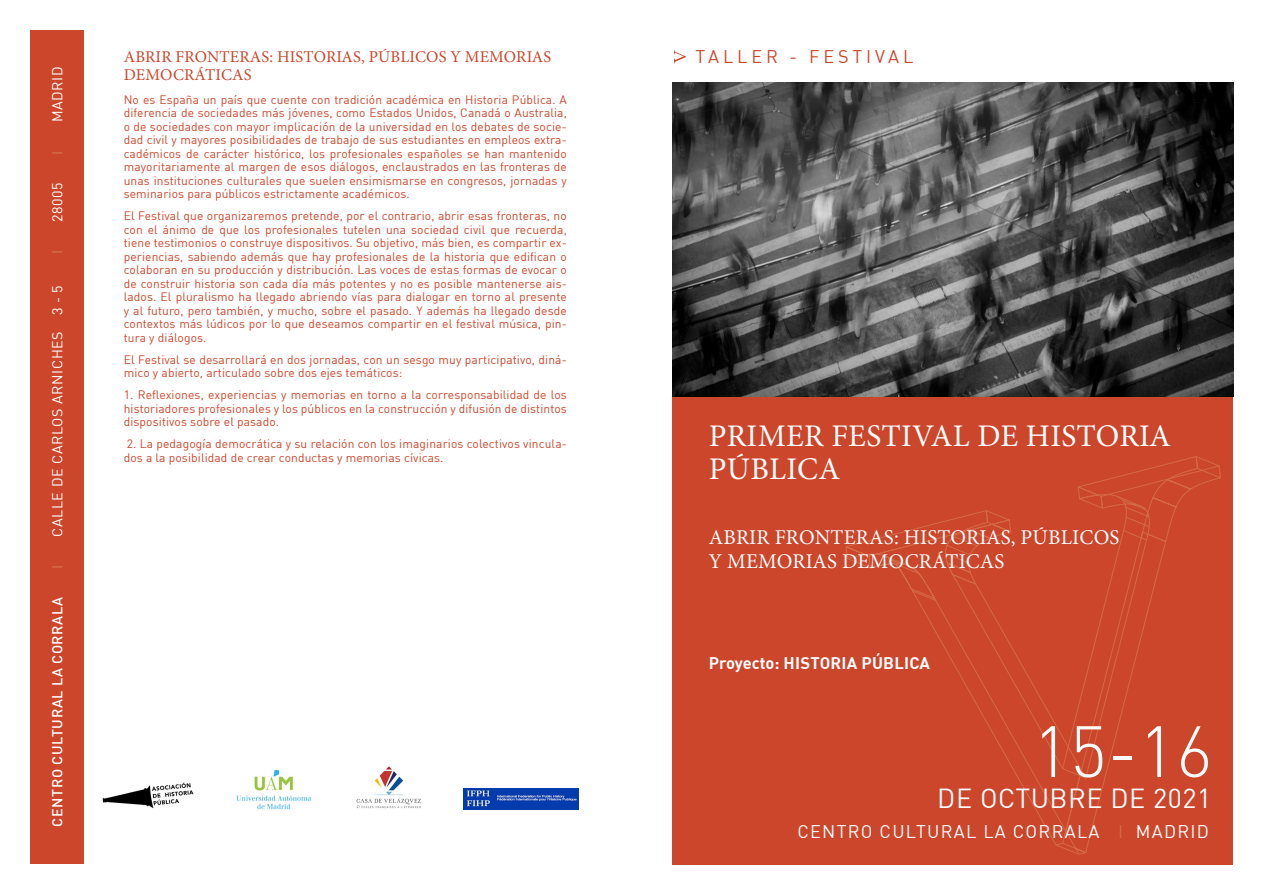
<style>
.page{position:relative;width:1263px;height:893px;background:#fff}
.page>*{position:absolute;margin:0;border:0;box-sizing:border-box;transform-origin:0 0}
.Fecha{font:300 71.4px "DIN";color:#fff}
.t1{font:31.5px/33px "Minion Pro";letter-spacing:.01em;color:#fff}
.Fecha-2{font:27px "DIN";letter-spacing:.02em;color:#fff}
.t2{font:21px "Minion Pro";letter-spacing:.01em;color:#fff}
.Fecha-3{font:18px "DIN";letter-spacing:.07em;color:#fff}
.Encabezamiento{font:18px "DIN";letter-spacing:.215em;color:#cb462b}
.t3{font:16.5px/18px "Minion Pro";letter-spacing:.01em;color:#cb462b}
.t4{font:700 16.5px "DIN";letter-spacing:.015em;color:#fff}
.Fecha-4{font:14.25px "DIN";letter-spacing:.045em;color:#fff}
.Fecha-5{font:500 14.25px "DIN";letter-spacing:.045em;color:#fff}
.Fecha-6{font:500 14.25px "DIN";color:#d46a47}
.Apertura{font:12px/13.5px "DIN";letter-spacing:.01em;color:#cb462b;text-align:justify}
.s1{color:#d46a47}
</style>
<div class="page">
<img style="left:672px;top:82px;width:561px;height:315px">
<div style="left:672px;top:397px;width:561px;height:468px;background:#cb462b"></div>
<svg style="left:1080px;top:585px;width:75px;height:270px"></svg>
<svg style="left:1058px;top:700px;width:22px;height:155px"></svg>
<svg style="left:909px;top:585px;width:157px;height:261px"></svg>
<svg style="left:845px;top:456px;width:376px;height:129px"></svg>
<div style="left:30px;top:30px;width:53px;height:833px;background:#cb462b"></div>
<svg style="left:674px;top:50px;width:12px;height:14px"></svg>
<img style="left:356px;top:766px;width:65px;height:43px">
<img style="left:236px;top:769px;width:76px;height:41px">
<img style="left:102px;top:782px;width:92px;height:27px">
<img style="left:463px;top:789px;width:115px;height:20px">
<p class="Fecha-4" style="left:49px;top:122px;width:58px;rotate:-90deg">MADRID</p>
<p class="Fecha-6" style="left:48px;top:155px;width:6px;rotate:-90deg">I</p>
<p class="Fecha-4" style="left:49px;top:222px;width:40px;rotate:-90deg">28005</p>
<p class="Fecha-6" style="left:48px;top:254px;width:6px;rotate:-90deg">I</p>
<p class="Fecha-4" style="left:49px;top:537px;width:253px;rotate:-90deg">CALLE DE CARLOS ARNICHES 3 - 5</p>
<p class="Fecha-6" style="left:48px;top:569px;width:6px;rotate:-90deg">I</p>
<p class="Fecha-5" style="left:48px;top:827px;width:231px;rotate:-90deg">CENTRO CULTURAL LA CORRALA</p>
<p class="t3" style="left:124px;top:47px;width:429px">ABRIR FRONTERAS: HISTORIAS, PÚBLICOS Y MEMORIAS<br>DEMOCRÁTICAS</p>
<p class="Apertura" style="left:124px;top:92px;width:445px">No es España un país que cuente con tradición académica en Historia Pública. A diferencia de sociedades más jóvenes, como Estados Unidos, Canadá o Australia, o de sociedades con mayor implicación de la universidad en los debates de socie&shy;dad civil y mayores posibilidades de trabajo de sus estudiantes en empleos extra&shy;cadémicos de carácter histórico, los profesionales españoles se han mantenido mayoritariamente al margen de esos diálogos, enclaustrados en las fronteras de unas instituciones culturales que suelen ensimismarse en congresos, jornadas y seminarios para públicos estrictamente académicos.</p>
<p class="Apertura" style="left:124px;top:209px;width:445px">El Festival que organizaremos pretende, por el contrario, abrir esas fronteras, no con el ánimo de que los profesionales tutelen una sociedad civil que recuerda, tiene testimonios o construye dispositivos. Su objetivo, más bien, es compartir ex&shy;periencias, sabiendo además que hay profesionales de la historia que edifican o colaboran en su producción y distribución. Las voces de estas formas de evocar o de construir historia son cada día más potentes y no es posible mantenerse ais&shy;lados. El pluralismo ha llegado abriendo vías para dialogar en torno al presente y al futuro, pero también, y mucho, sobre el pasado. Y además ha llegado desde contextos más lúdicos por lo que deseamos compartir en el festival música, pin&shy;tura y diálogos.</p>
<p class="Apertura" style="left:124px;top:352px;width:445px">El Festival se desarrollará en dos jornadas, con un sesgo muy participativo, diná&shy;mico y abierto, articulado sobre dos ejes temáticos:</p>
<p class="Apertura" style="left:124px;top:388px;width:445px">1. Reflexiones, experiencias y memorias en torno a la corresponsabilidad de los historiadores profesionales y los públicos en la construcción y difusión de distintos dispositivos sobre el pasado.</p>
<p class="Apertura" style="left:124px;top:437px;width:445px">2. La pedagogía democrática y su relación con los imaginarios colectivos vincula&shy;dos a la posibilidad de crear conductas y memorias cívicas.</p>
<p class="Encabezamiento" style="left:695px;top:46px;width:219px">TALLER - FESTIVAL</p>
<p class="t1" style="left:709px;top:419px;width:464px">PRIMER FESTIVAL DE HISTORIA<br>PÚBLICA</p>
<p class="t2" style="left:709px;top:523px;width:412px">ABRIR FRONTERAS: HISTORIAS, PÚBLICOS</p>
<p class="t2" style="left:709px;top:547px;width:297px">Y MEMORIAS DEMOCRÁTICAS</p>
<p class="t4" style="left:709px;top:652px;width:223px">Proyecto: HISTORIA PÚBLICA</p>
<p class="Fecha" style="left:1033px;top:707px;width:181px">15-16</p>
<p class="Fecha-2" style="left:937px;top:781px;width:275px">DE OCTUBRE DE 2021</p>
<p class="Fecha-3" style="left:797px;top:820px;width:413px">CENTRO CULTURAL LA CORRALA <span class="s1">I</span> MADRID</p>
</div>
